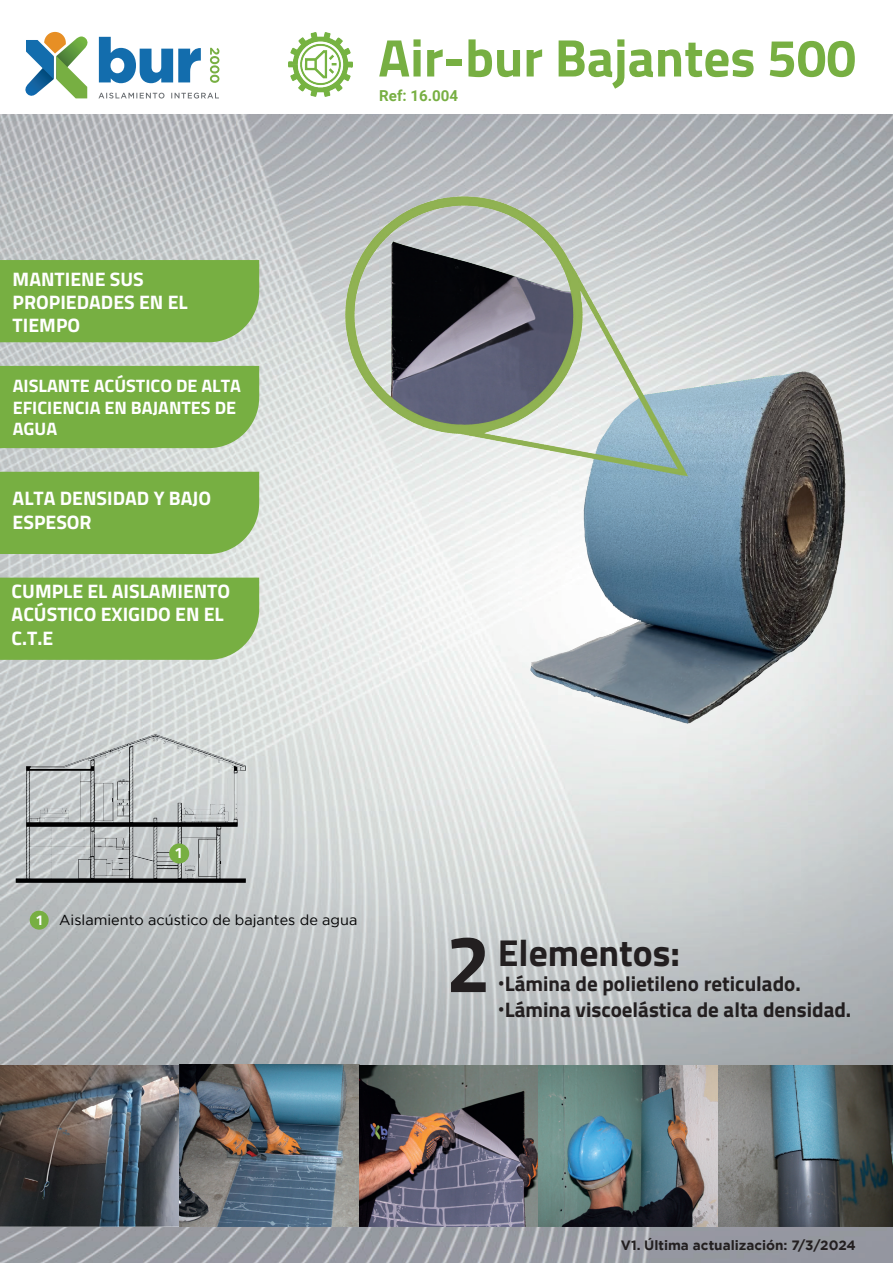
<style>
.page{position:relative;width:893px;height:1263px;background:#fff}
.page>*{position:absolute;margin:0;border:0;box-sizing:border-box;transform-origin:0 0}
.t1{font:700 81px "Titillium Web";color:#231f20}
.t2{font:700 52.95px "Titillium Web";color:#77af42}
.t3{font:700 37.5px "Titillium Web";color:#231f20}
.t4{font:700 21px "Titillium Web";color:#231f20}
.t5{font:700 19.5px/23.4px "Titillium Web";color:#fff}
.t6{font:700 18px/21.6px "Titillium Web";color:#fff}
.t7{font:700 15.15px "Roboto";color:#77af42}
.t8{font:700 15px "Titillium Web";color:#fff}
.t9{font:14.4px "Gotham";color:#000001}
.t10{font:700 13.5px "Gotham";color:#231f20}
.s1{font-family:"Titillium Web";font-weight:700;font-size:14.25px;color:#fff}
.s2{font-family:"Roboto";font-weight:400}
</style>
<div class="page">
<img style="left:0;top:114px;width:893px;height:1149px">
<img style="left:326px;top:176px;width:529px;height:556px">
<div style="left:0;top:260px;width:259px;height:82px;background:#77af42"></div>
<div style="left:0;top:366px;width:259px;height:82px;background:#77af42"></div>
<div style="left:0;top:472px;width:259px;height:82px;background:#77af42"></div>
<img style="left:11px;top:728px;width:241px;height:166px">
<div style="left:169px;top:843px;width:20px;height:20px;background:#77af42;border-radius:50%"></div>
<svg style="left:29px;top:910px;width:21px;height:20px"></svg>
<svg style="left:99px;top:37px;width:102px;height:46px"></svg>
<svg style="left:98px;top:93px;width:121px;height:6px"></svg>
<svg style="left:210px;top:48px;width:9px;height:35px"></svg>
<svg style="left:26px;top:32px;width:61px;height:66px"></svg>
<div style="left:0;top:578px;width:259px;height:82px;background:#77af42"></div>
<img style="left:288px;top:32px;width:65px;height:64px">
<img style="left:0;top:1065px;width:893px;height:161px">
<p class="t5" style="left:13px;top:266px;width:177px">MANTIENE SUS<br>PROPIEDADES EN EL<br>TIEMPO</p>
<p class="t6" style="left:13px;top:374px;width:230px">AISLANTE ACÚSTICO DE ALTA<br>EFICIENCIA EN BAJANTES DE<br>AGUA</p>
<p class="t5" style="left:13px;top:486px;width:200px">ALTA DENSIDAD Y BAJO<br>ESPESOR</p>
<p class="t5" style="left:12px;top:578px;width:220px">CUMPLE EL AISLAMIENTO<br>ACÚSTICO EXIGIDO EN EL<br>C.T.E</p>
<h2 class="t2" style="left:378px;top:18px;width:479px">Air-bur Bajantes 500</h2>
<p class="t7" style="left:379px;top:85px;width:80px">Ref: 16.004</p>
<p class="t8" style="left:174px;top:841px;width:10px">1</p>
<p class="t9" style="left:35px;top:910px;width:324px"><span class="s1">1</span> Aislamiento acústico de bajantes de agua</p>
<h1 class="t1" style="left:446px;top:902px;width:47px">2</h1>
<h3 class="t3" style="left:498px;top:924px;width:184px">Elementos:</h3>
<p class="t4" style="left:498px;top:968px;width:304px"><span class="s2">•</span>Lámina de polietileno reticulado.</p>
<p class="t4" style="left:498px;top:993px;width:355px"><span class="s2">•</span>Lámina viscoelástica de alta densidad.</p>
<p class="t10" style="left:621px;top:1236px;width:236px">V1. Última actualización: 7/3/2024</p>
</div>
